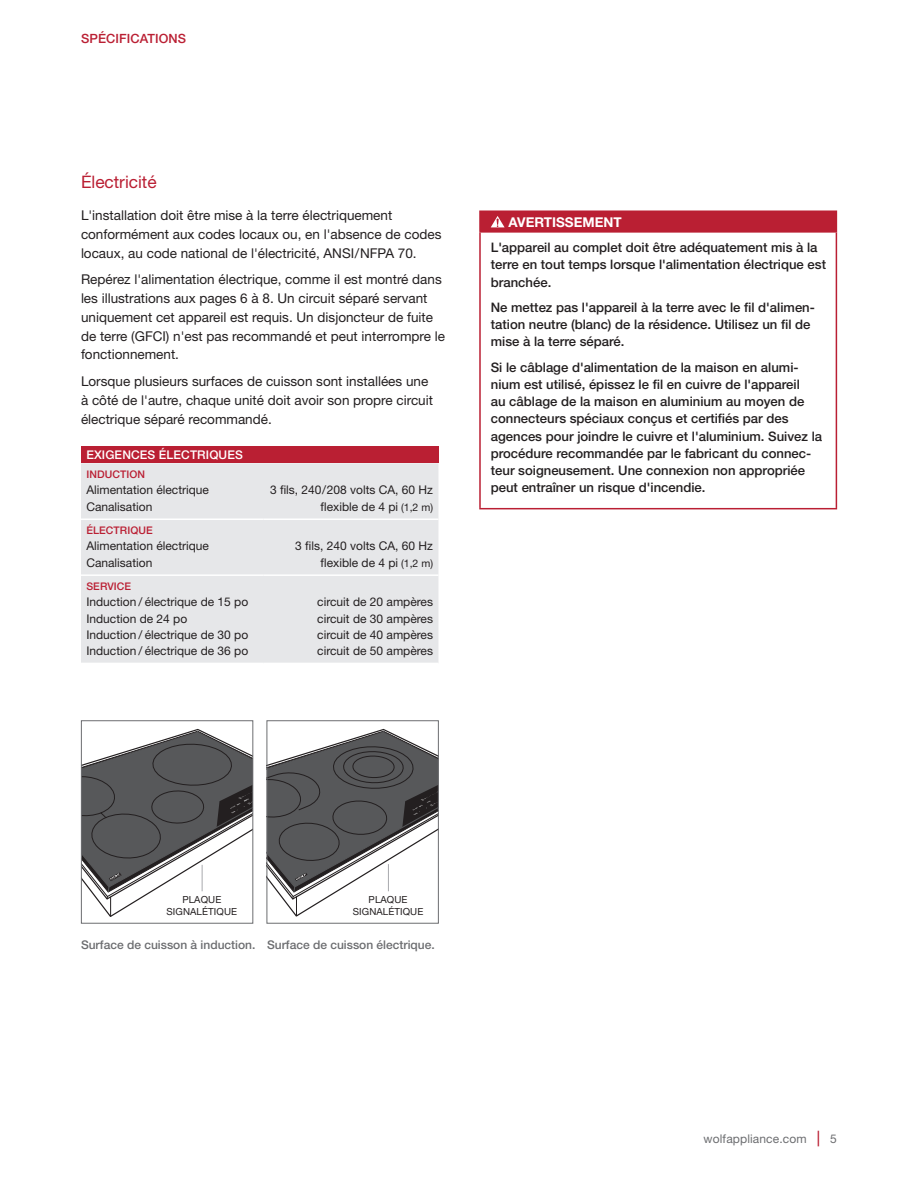
<style>
.page{position:relative;width:918px;height:1188px;background:#fff}
.page>*{position:absolute;margin:0;border:0;box-sizing:border-box;transform-origin:0 0}
.t1{font:17.25px "Helvetica Neue LT Std";color:#ba1f33}
.t2{font:13.5px/18.8px "Helvetica Neue LT Std";color:#231f20}
.t3{font:700 13.5px "Helvetica Neue LT Std";color:#fff}
.t4{font:500 13.2px/17.2px "Helvetica Neue LT Std";color:#231f20}
.t5{font:500 12.75px "Helvetica Neue LT Std";letter-spacing:.01em;color:#ba1f33}
.t6{font:12px "Helvetica Neue LT Std";color:#231f20}
.t7{font:500 12px "Helvetica Neue LT Std";color:#6c6d70}
.t8{font:500 12px "Helvetica Neue LT Std";letter-spacing:.01em;color:#fff}
.t9{font:12px "Helvetica Neue LT Std";letter-spacing:.01em;color:#6c6d70}
.t10{font:500 10.5px "Helvetica Neue LT Std";letter-spacing:.01em;color:#ba1f33}
.t11{font:9.75px/12px "Helvetica Neue LT Std";letter-spacing:.01em;color:#231f20;text-align:center}
.s1{font-size:10.5px}
.s2{font-weight:500;font-size:15.6px;color:#ba1f33}
</style>
<div class="page">
<div style="left:480px;top:211px;width:356px;height:21px;background:#ba1f33"></div>
<hr style="left:479px;top:210px;width:358px;height:2px;background:#ba1f33">
<svg style="left:479px;top:212px;width:1px;height:19px"></svg>
<svg style="left:836px;top:212px;width:1px;height:19px"></svg>
<hr style="left:479px;top:231px;width:358px;height:2px;background:#ba1f33">
<hr style="left:479px;top:233px;width:2px;height:275px;background:#ba1f33">
<hr style="left:836px;top:233px;width:1px;height:275px;background:#ba1f33">
<hr style="left:479px;top:508px;width:358px;height:1px;background:#ba1f33">
<svg style="left:491px;top:216px;width:14px;height:11px"></svg>
<div style="left:81px;top:446px;width:357px;height:17px;background:#ba1f33"></div>
<div style="left:81px;top:463px;width:357px;height:200px;background:#e6e7e9"></div>
<hr style="left:81px;top:574px;width:182px;height:2px;background:#fff">
<hr style="left:263px;top:574px;width:175px;height:2px;background:#fff">
<hr style="left:81px;top:518px;width:182px;height:2px;background:#fff">
<hr style="left:263px;top:518px;width:175px;height:2px;background:#fff">
<div style="left:81px;top:720px;width:172px;height:204px;border:1px solid #6c6d70"></div>
<div style="left:267px;top:720px;width:172px;height:204px;border:1px solid #6c6d70"></div>
<svg style="left:81px;top:729px;width:172px;height:188px"></svg>
<svg style="left:267px;top:729px;width:172px;height:188px"></svg>
<p class="t5" style="left:81px;top:31px;width:107px">SPÉCIFICATIONS</p>
<h1 class="t1" style="left:81px;top:171px;width:77px">Électricité</h1>
<p class="t2" style="left:81px;top:206px;width:362px">L'installation doit être mise à la terre électriquement conformément aux codes locaux ou, en l'absence de codes locaux, au code national de l'électricité, ANSI/NFPA 70.</p>
<p class="t2" style="left:81px;top:270px;width:366px">Repérez l'alimentation électrique, comme il est montré dans les illustrations aux pages 6 à 8. Un circuit séparé servant uniquement cet appareil est requis. Un disjoncteur de fuite de terre (GFCI) n'est pas recommandé et peut interrompre le fonctionnement.</p>
<p class="t2" style="left:81px;top:372px;width:354px">Lorsque plusieurs surfaces de cuisson sont installées une à côté de l'autre, chaque unité doit avoir son propre circuit électrique séparé recommandé.</p>
<p class="t8" style="left:86px;top:448px;width:158px">EXIGENCES ÉLECTRIQUES</p>
<p class="t10" style="left:86px;top:468px;width:60px">INDUCTION</p>
<p class="t6" style="left:86px;top:483px;width:124px">Alimentation électrique</p>
<p class="t6" style="left:270px;top:483px;width:165px">3 fils, 240/208 volts CA, 60 Hz</p>
<p class="t6" style="left:86px;top:499px;width:67px">Canalisation</p>
<p class="t6" style="left:320px;top:499px;width:114px">flexible de 4 pi <span class="s1">(1,2 m)</span></p>
<p class="t10" style="left:86px;top:524px;width:68px">ÉLECTRIQUE</p>
<p class="t6" style="left:86px;top:539px;width:124px">Alimentation électrique</p>
<p class="t6" style="left:295px;top:539px;width:139px">3 fils, 240 volts CA, 60 Hz</p>
<p class="t6" style="left:86px;top:555px;width:67px">Canalisation</p>
<p class="t6" style="left:320px;top:555px;width:114px">flexible de 4 pi <span class="s1">(1,2 m)</span></p>
<p class="t10" style="left:86px;top:580px;width:46px">SERVICE</p>
<p class="t6" style="left:86px;top:595px;width:163px">Induction / électrique de 15 po</p>
<p class="t6" style="left:317px;top:595px;width:117px">circuit de 20 ampères</p>
<p class="t6" style="left:86px;top:611px;width:102px">Induction de 24 po</p>
<p class="t6" style="left:317px;top:611px;width:117px">circuit de 30 ampères</p>
<p class="t6" style="left:86px;top:627px;width:163px">Induction / électrique de 30 po</p>
<p class="t6" style="left:317px;top:627px;width:117px">circuit de 40 ampères</p>
<p class="t6" style="left:86px;top:643px;width:163px">Induction / électrique de 36 po</p>
<p class="t6" style="left:317px;top:643px;width:117px">circuit de 50 ampères</p>
<p class="t3" style="left:509px;top:214px;width:115px">AVERTISSEMENT</p>
<p class="t4" style="left:491px;top:239px;width:337px">L'appareil au complet doit être adéquatement mis à la terre en tout temps lorsque l'alimentation électrique est branchée.</p>
<p class="t4" style="left:491px;top:298px;width:326px">Ne mettez pas l'appareil à la terre avec le fil d'alimen&shy;tation neutre (blanc) de la résidence. Utilisez un fil de mise à la terre séparé.</p>
<p class="t4" style="left:491px;top:358px;width:333px">Si le câblage d'alimentation de la maison en alumi&shy;nium est utilisé, épissez le fil en cuivre de l'appareil<br>au câblage de la maison en aluminium au moyen de connecteurs spéciaux conçus et certifiés par des agences pour joindre le cuivre et l'aluminium. Suivez la procédure recommandée par le fabricant du connec&shy;teur soigneusement. Une connexion non appropriée peut entraîner un risque d'incendie.</p>
<p class="t11" style="left:167px;top:894px;width:72px">PLAQUE<br>SIGNALÉTIQUE</p>
<p class="t11" style="left:353px;top:894px;width:72px">PLAQUE<br>SIGNALÉTIQUE</p>
<p class="t7" style="left:81px;top:937px;width:355px">Surface de cuisson à induction. Surface de cuisson électrique.</p>
<p class="t9" style="left:704px;top:1131px;width:135px">wolfappliance.com <span class="s2">|</span> 5</p>
</div>
